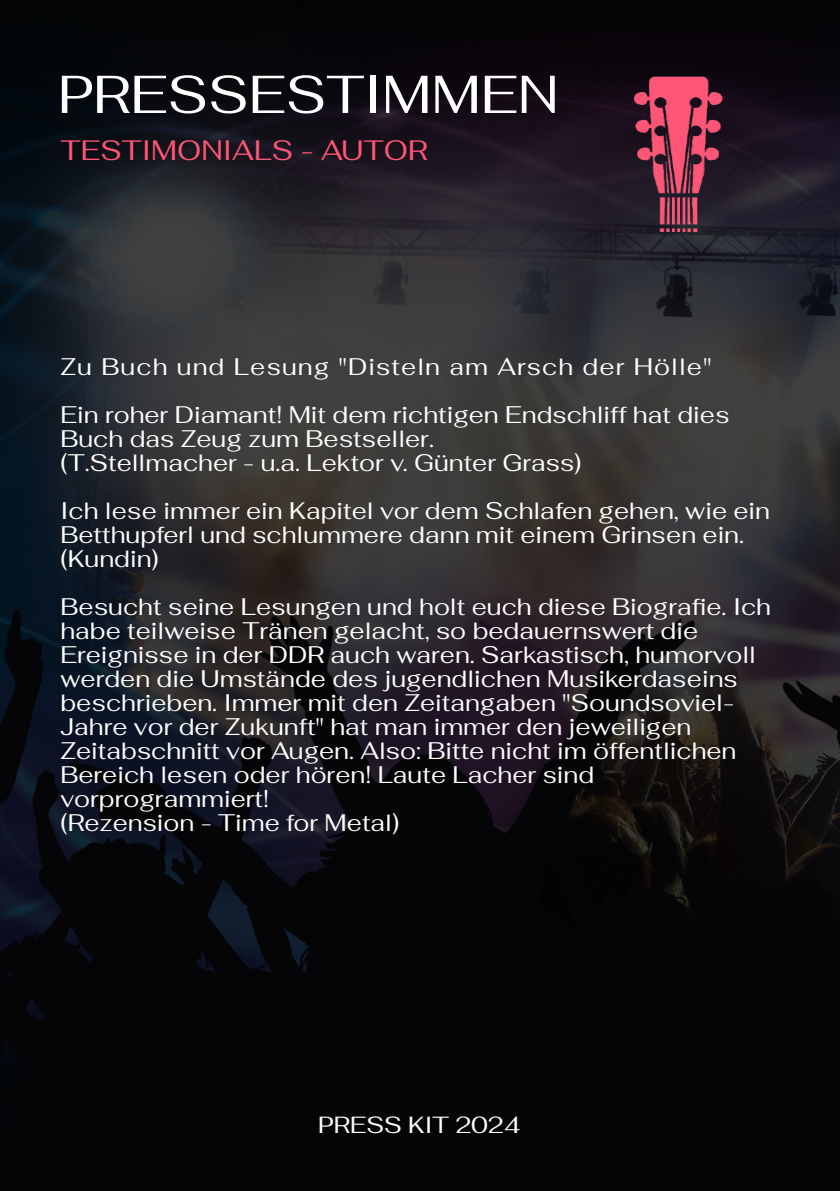
<style>
.page{position:relative;width:840px;height:1191px;background:#fff}
.page>*{position:absolute;margin:0;border:0;box-sizing:border-box;transform-origin:0 0}
.t1{font:53.2px "Fahkwang";color:#fff}
.t2{font:28px "Fahkwang";color:#ff5576}
.t3{font:24px/24px "Fahkwang";color:#fff}
.t4{font:23.4px "Fahkwang";color:#fff}
</style>
<div class="page">
<img style="left:0;top:0;width:840px;height:1191px">
<img style="left:634px;top:76px;width:89px;height:155px">
<h1 class="t1" style="left:58px;top:59px;width:502px">PRESSESTIMMEN</h1>
<p class="t2" style="left:61px;top:132px;width:368px">TESTIMONIALS - AUTOR</p>
<p class="t3" style="left:60px;top:342px;width:670px;line-height:48px">Zu Buch und Lesung "Disteln am Arsch der Hölle"<br>Ein roher Diamant! Mit dem richtigen Endschliff hat dies</p>
<p class="t3" style="left:60px;top:426px;width:522px">Buch das Zeug zum Bestseller. (T.Stellmacher - u.a. Lektor v. Günter Grass)</p>
<p class="t3" style="left:60px;top:498px;width:711px">Ich lese immer ein Kapitel vor dem Schlafen gehen, wie ein<br>Betthupferl und schlummere dann mit einem Grinsen ein. (Kundin)</p>
<p class="t3" style="left:60px;top:594px;width:712px">Besucht seine Lesungen und holt euch diese Biografie. Ich habe teilweise Tränen gelacht, so bedauernswert die Ereignisse in der DDR auch waren. Sarkastisch, humorvoll werden die Umstände des jugendlichen Musikerdaseins beschrieben. Immer mit den Zeitangaben "Soundsoviel-Jahre vor der Zukunft" hat man immer den jeweiligen Zeitabschnitt vor Augen. Also: Bitte nicht im öffentlichen Bereich lesen oder hören! Laute Lacher sind vorprogrammiert!<br>(Rezension - Time for Metal)</p>
<p class="t4" style="left:318px;top:1110px;width:203px">PRESS KIT 2024</p>
</div>
